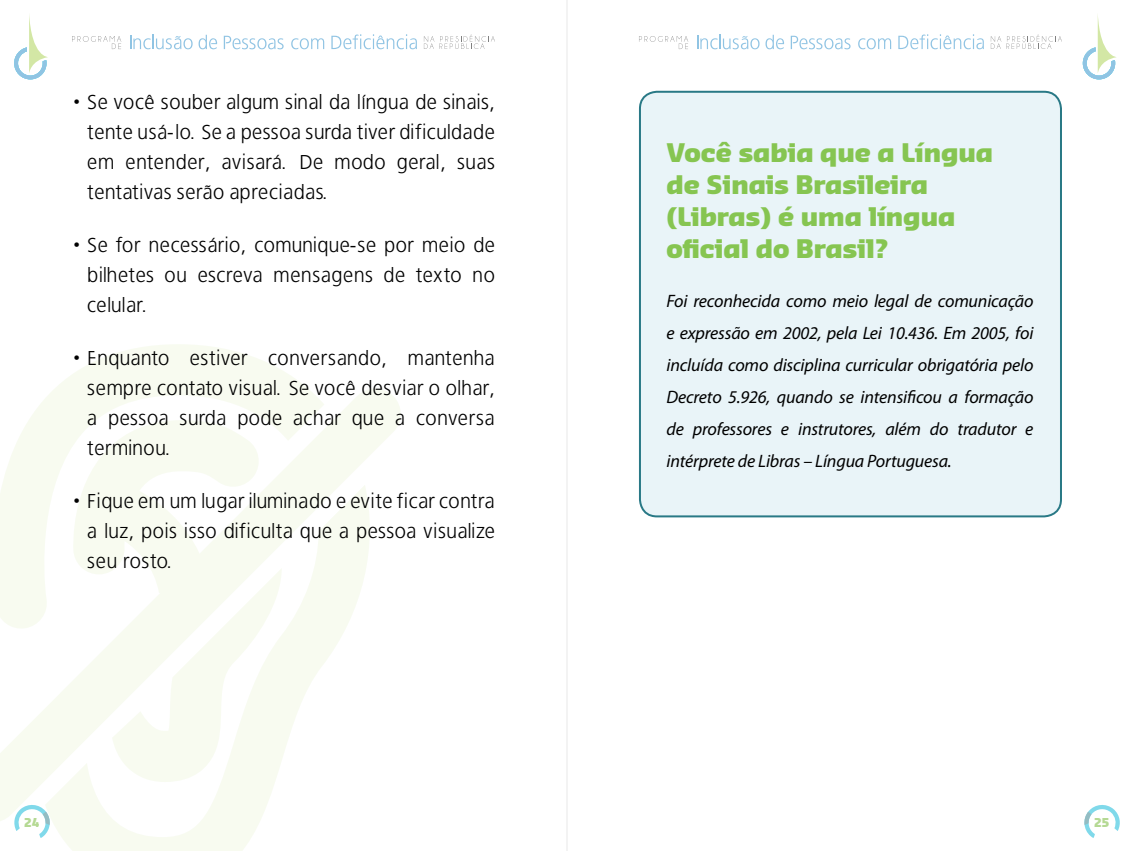
<style>
.page{position:relative;width:1134px;height:851px;background:#fff}
.page>*{position:absolute;margin:0;border:0;box-sizing:border-box;transform-origin:0 0}
.t1{font:900 25px/32px "Sansa";color:#86c551}
.t2{font:20px/30px "Bastardus Sans";letter-spacing:.02em;color:#000;text-align:justify}
.t3{font:italic 18px/32px "Myriad Pro";letter-spacing:-.01em;color:#000;text-align:justify}
.t4{font:900 12px "Sansa";color:#b5d994}
</style>
<div class="page">
<svg style="left:72px;top:36px;width:49px;height:13px"></svg>
<svg style="left:130px;top:35px;width:63px;height:14px"></svg>
<svg style="left:199px;top:35px;width:18px;height:14px"></svg>
<svg style="left:224px;top:36px;width:60px;height:13px"></svg>
<svg style="left:291px;top:38px;width:33px;height:11px"></svg>
<svg style="left:331px;top:34px;width:86px;height:15px"></svg>
<svg style="left:424px;top:35px;width:71px;height:14px"></svg>
<svg style="left:639px;top:36px;width:49px;height:13px"></svg>
<svg style="left:697px;top:35px;width:62px;height:14px"></svg>
<svg style="left:765px;top:35px;width:19px;height:14px"></svg>
<svg style="left:791px;top:36px;width:59px;height:13px"></svg>
<svg style="left:858px;top:38px;width:33px;height:11px"></svg>
<svg style="left:898px;top:34px;width:86px;height:15px"></svg>
<svg style="left:991px;top:35px;width:71px;height:14px"></svg>
<svg style="left:1083px;top:15px;width:34px;height:64px"></svg>
<svg style="left:14px;top:15px;width:34px;height:64px"></svg>
<svg style="left:14px;top:822px;width:31px;height:16px"></svg>
<svg style="left:1084px;top:805px;width:36px;height:33px"></svg>
<hr style="left:566px;top:0;width:1px;height:850px;background:#000">
<svg style="left:0;top:389px;width:400px;height:433px"></svg>
<svg style="left:45px;top:484px;width:334px;height:366px"></svg>
<svg style="left:0;top:344px;width:324px;height:286px;fill:#f8fbf0"></svg>
<svg style="left:112px;top:568px;width:170px;height:214px"></svg>
<div style="left:640px;top:92px;width:421px;height:424px;background:#e9f4f8;border-radius:17px"></div>
<div style="left:639px;top:91px;width:423px;height:426px;border:2px solid #297986;border-radius:17px"></div>
<p class="t2" style="left:87px;top:87px;width:409px;text-indent:-15px">• Se você souber algum sinal da língua de sinais, tente usá-lo. Se a pessoa surda tiver dificuldade em entender, avisará. De modo geral, suas tentativas serão apreciadas.</p>
<p class="t2" style="left:87px;top:230px;width:409px;text-indent:-15px">• Se for necessário, comunique-se por meio de bilhetes ou escreva mensagens de texto no celular.</p>
<p class="t2" style="left:87px;top:343px;width:409px;text-indent:-15px">• Enquanto estiver conversando, mantenha sempre contato visual. Se você desviar o olhar, a pessoa surda pode achar que a conversa terminou.</p>
<p class="t2" style="left:87px;top:485px;width:409px;text-indent:-15px">• Fique em um lugar iluminado e evite ficar contra a luz, pois isso dificulta que a pessoa visualize seu rosto.</p>
<p class="t1" style="left:666px;top:135px;width:328px">Você sabia que a Língua de Sinais Brasileira (Libras) é uma língua oficial do Brasil?</p>
<p class="t3" style="left:666px;top:285px;width:369px">Foi reconhecida como meio legal de comunicação e expressão em 2002, pela Lei 10.436. Em 2005, foi incluída como disciplina curricular obrigatória pelo Decreto 5.926, quando se intensificou a formação de professores e instrutores, além do tradutor e intérprete de Libras – Língua Portuguesa.</p>
<p class="t4" style="left:24px;top:814px;width:17px">24</p>
<p class="t4" style="left:1094px;top:814px;width:16px">25</p>
</div>
